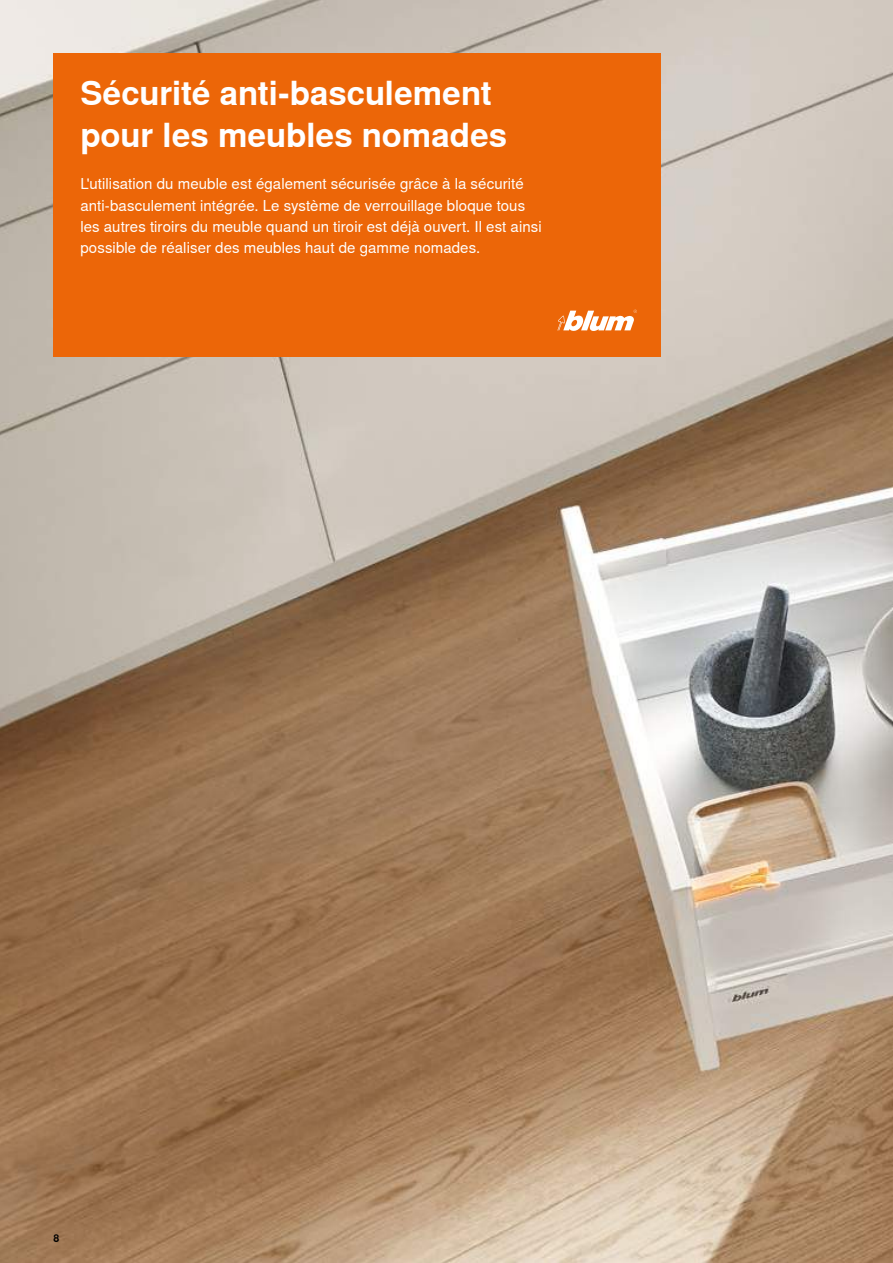
<style>
.page{position:relative;width:893px;height:1263px;background:#fff}
.page>*{position:absolute;margin:0;border:0;box-sizing:border-box;transform-origin:0 0}
.t1{font:700 33px/42px "Nimbus Sans Global";color:#fff}
.t2{font:15px/21px "Nimbus Sans Global";letter-spacing:.005em;color:#fff}
.t3{font:700 10.5px "Nimbus Sans Global";color:#000}
</style>
<div class="page">
<img style="left:0;top:0;width:893px;height:1263px">
<div style="left:54px;top:54px;width:607px;height:303px;background:#ec6608"></div>
<svg style="left:557px;top:310px;width:80px;height:21px"></svg>
<h1 class="t1" style="left:80px;top:73px;width:428px">Sécurité anti-basculement pour les meubles nomades</h1>
<p class="t2" style="left:80px;top:174px;width:463px">L'utilisation du meuble est également sécurisée grâce à la sécurité anti-basculement intégrée. Le système de verrouillage bloque tous les autres tiroirs du meuble quand un tiroir est déjà ouvert. Il est ainsi possible de réaliser des meubles haut de gamme nomades.</p>
<p class="t3" style="left:54px;top:1232px;width:7px">8</p>
</div>
